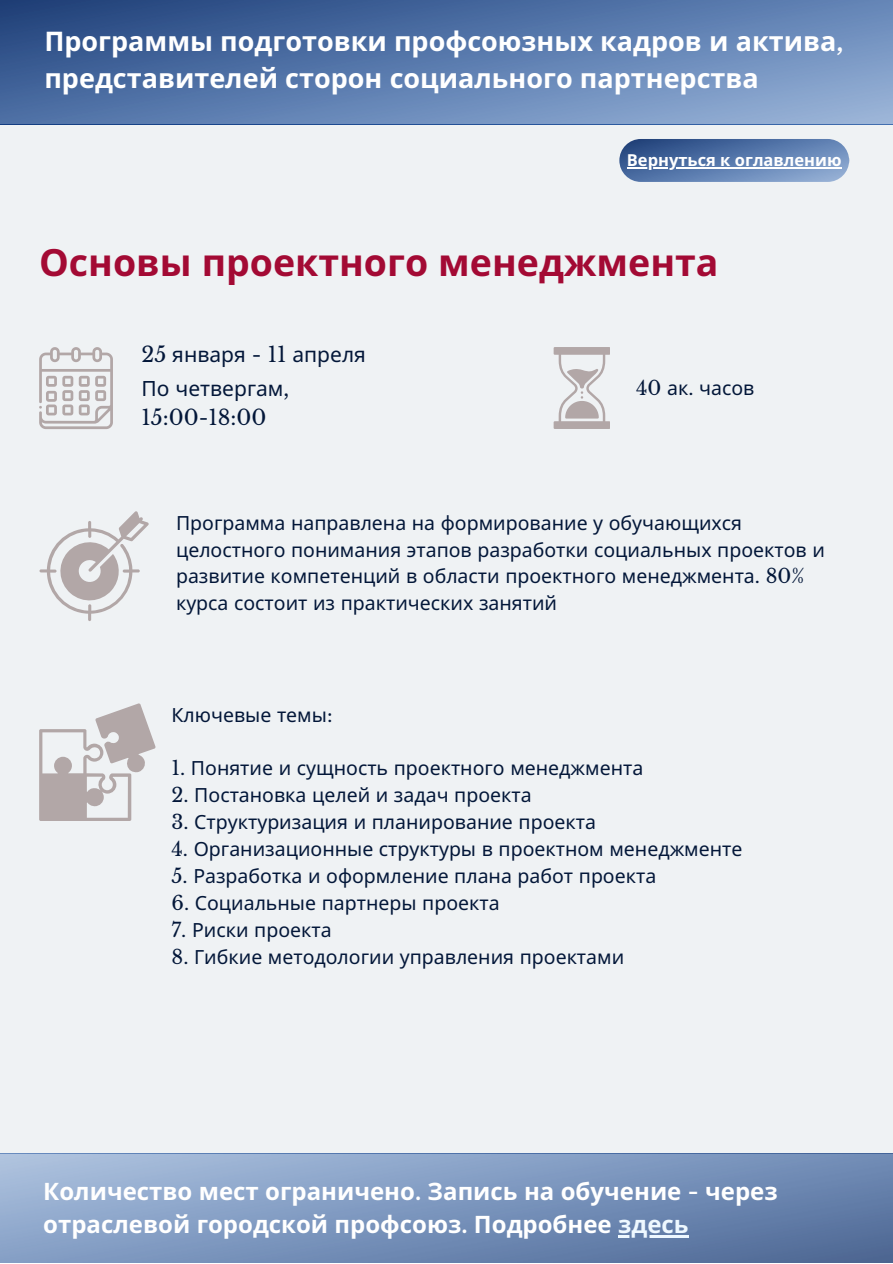
<style>
.page{position:relative;width:893px;height:1264px;background:#fff}
.page>*{position:absolute;margin:0;border:0;box-sizing:border-box;transform-origin:0 0}
.t1{font:700 37.5px "Noto Sans";color:#a30a34}
.t2{font:700 27px/37px "Noto Sans";color:#fff}
.t3{font:700 24px/32.5px "Noto Sans";color:#fff}
.t4{font:21px "Noto Sans";color:#031739}
.t5{font:21px "Libre Baskerville";color:#031739}
.t6{font:19.5px/27px "Noto Sans";color:#031739}
.t7{font:700 16.5px "Noto Sans";color:#fff}
.s1{font-family:"Libre Baskerville"}
.s2{color:#eef8ff}
</style>
<div class="page">
<div style="left:0;top:0;width:892px;height:1262px;background:#eff2f4"></div>
<svg style="left:0;top:0;width:892px;height:124px;background:#5a7aac"></svg>
<svg style="left:39px;top:703px;width:117px;height:118px"></svg>
<svg style="left:39px;top:347px;width:74px;height:82px"></svg>
<svg style="left:553px;top:347px;width:56px;height:82px"></svg>
<svg style="left:39px;top:511px;width:110px;height:110px"></svg>
<svg style="left:619px;top:139px;width:230px;height:43px;background:#5c7cad"></svg>
<hr style="left:627px;top:167px;width:214px;height:1px;background:#fff">
<svg style="left:0;top:1153px;width:892px;height:109px;background:#7b95bc"></svg>
<hr style="left:618px;top:1235px;width:70px;height:2px;background:#eef8ff">
<p class="t2" style="left:44px;top:22px;width:800px">Программы подготовки профсоюзных кадров и актива<span class="s1">, </span>представителей сторон социального партнерства</p>
<p class="t7" style="left:627px;top:148px;width:216px">Вернуться к оглавлению</p>
<p class="t1" style="left:39px;top:235px;width:681px">Основы проектного менеджмента</p>
<p class="t4" style="left:141px;top:340px;width:226px"><span class="s1">25</span> января <span class="s1">- 11</span> апреля</p>
<p class="t4" style="left:141px;top:373px;width:149px">По четвергам<span class="s1">,</span></p>
<p class="t5" style="left:141px;top:405px;width:126px">15:00-18:00</p>
<p class="t6" style="left:636px;top:374px;width:120px"><span class="s1">40</span> ак<span class="s1">.</span> часов</p>
<p class="t6" style="left:176px;top:508px;width:650px">Программа направлена на формирование у обучающихся целостного понимания этапов разработки социальных проектов и развитие компетенций в области проектного менеджмента<span class="s1">. 80% </span>курса состоит из практических занятий</p>
<p class="t6" style="left:171px;top:700px;width:162px">Ключевые темы<span class="s1">:</span></p>
<p class="t6" style="left:171px;top:754px;width:473px"><span class="s1">1.</span> Понятие и сущность проектного менеджмента</p>
<p class="t6" style="left:171px;top:781px;width:361px"><span class="s1">2.</span> Постановка целей и задач проекта</p>
<p class="t6" style="left:171px;top:808px;width:426px"><span class="s1">3.</span> Структуризация и планирование проекта</p>
<p class="t6" style="left:171px;top:835px;width:572px"><span class="s1">4.</span> Организационные структуры в проектном менеджменте</p>
<p class="t6" style="left:171px;top:862px;width:486px"><span class="s1">5.</span> Разработка и оформление плана работ проекта</p>
<p class="t6" style="left:171px;top:889px;width:329px"><span class="s1">6.</span> Социальные партнеры проекта</p>
<p class="t6" style="left:171px;top:916px;width:162px"><span class="s1">7.</span> Риски проекта</p>
<p class="t6" style="left:171px;top:943px;width:454px"><span class="s1">8.</span> Гибкие методологии управления проектами</p>
<p class="t3" style="left:43px;top:1174px;width:735px">Количество мест ограничено<span class="s1">.</span> Запись на обучение <span class="s1">-</span> через отраслевой городской профсоюз<span class="s1">.</span> Подробнее <span class="s2">здесь</span></p>
</div>
